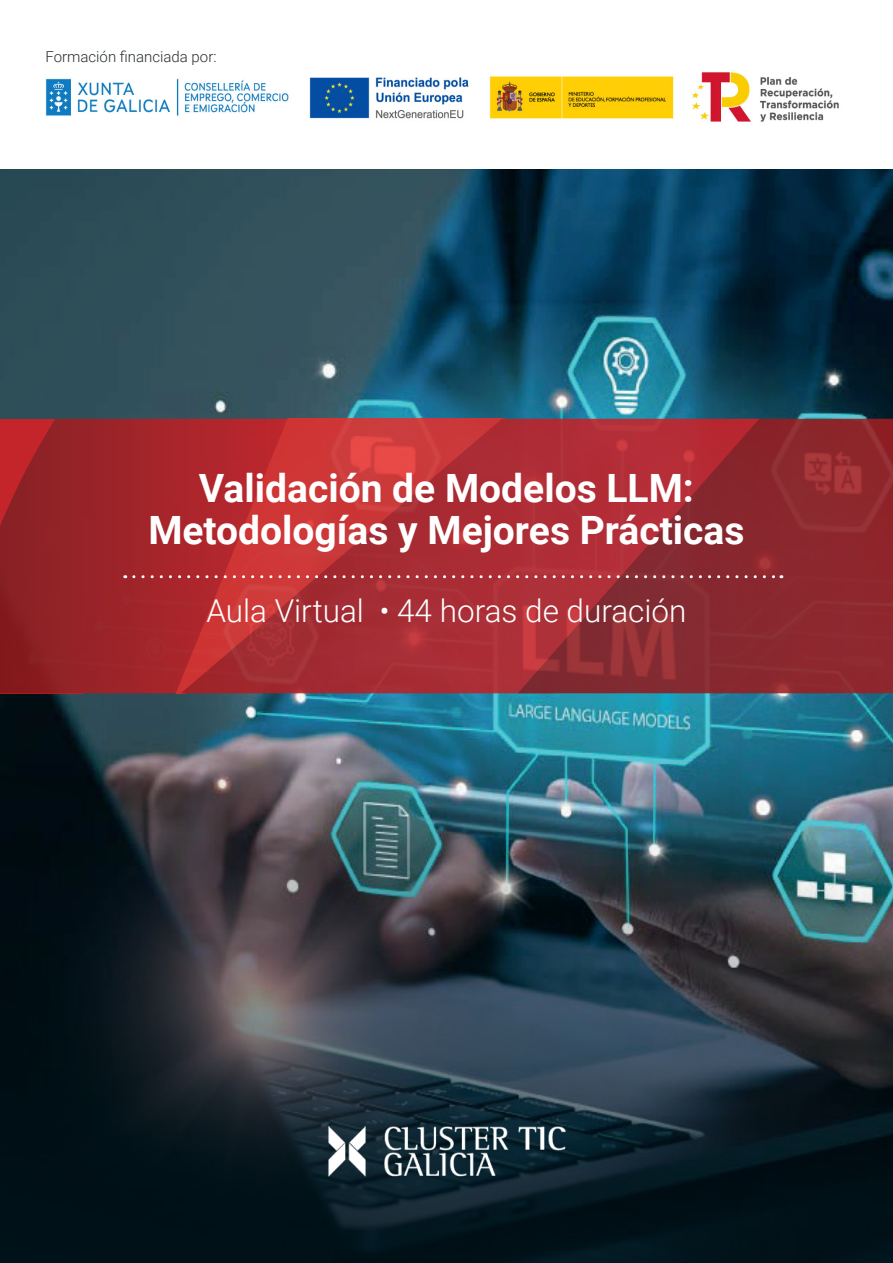
<style>
.page{position:relative;width:893px;height:1263px;background:#fff}
.page>*{position:absolute;margin:0;border:0;box-sizing:border-box;transform-origin:0 0}
.t1{font:700 39px/42px "Roboto";color:#fff;text-align:center}
.t2{font:300 31.5px "Roboto";color:#fff}
.t3{font:300 15px "Roboto";color:#292d2f}
</style>
<div class="page">
<img style="left:0;top:169px;width:893px;height:581px">
<svg style="left:0;top:419px;width:171px;height:274px"></svg>
<div style="left:171px;top:419px;width:10px;height:274px;background:#a8262b"></div>
<svg style="left:181px;top:419px;width:337px;height:274px"></svg>
<svg style="left:518px;top:419px;width:375px;height:274px"></svg>
<img style="left:0;top:750px;width:893px;height:513px">
<img style="left:323px;top:1126px;width:247px;height:54px">
<svg style="left:134px;top:575px;width:648px;height:3px"></svg>
<img style="left:45px;top:72px;width:794px;height:50px">
<p class="t3" style="left:45px;top:46px;width:173px">Formación financiada por:</p>
<p class="t1" style="left:148px;top:466px;width:598px">Validación de Modelos LLM:<br>Metodologías y Mejores Prácticas</p>
<p class="t2" style="left:206px;top:588px;width:482px">Aula Virtual • 44 horas de duración</p>
</div>
